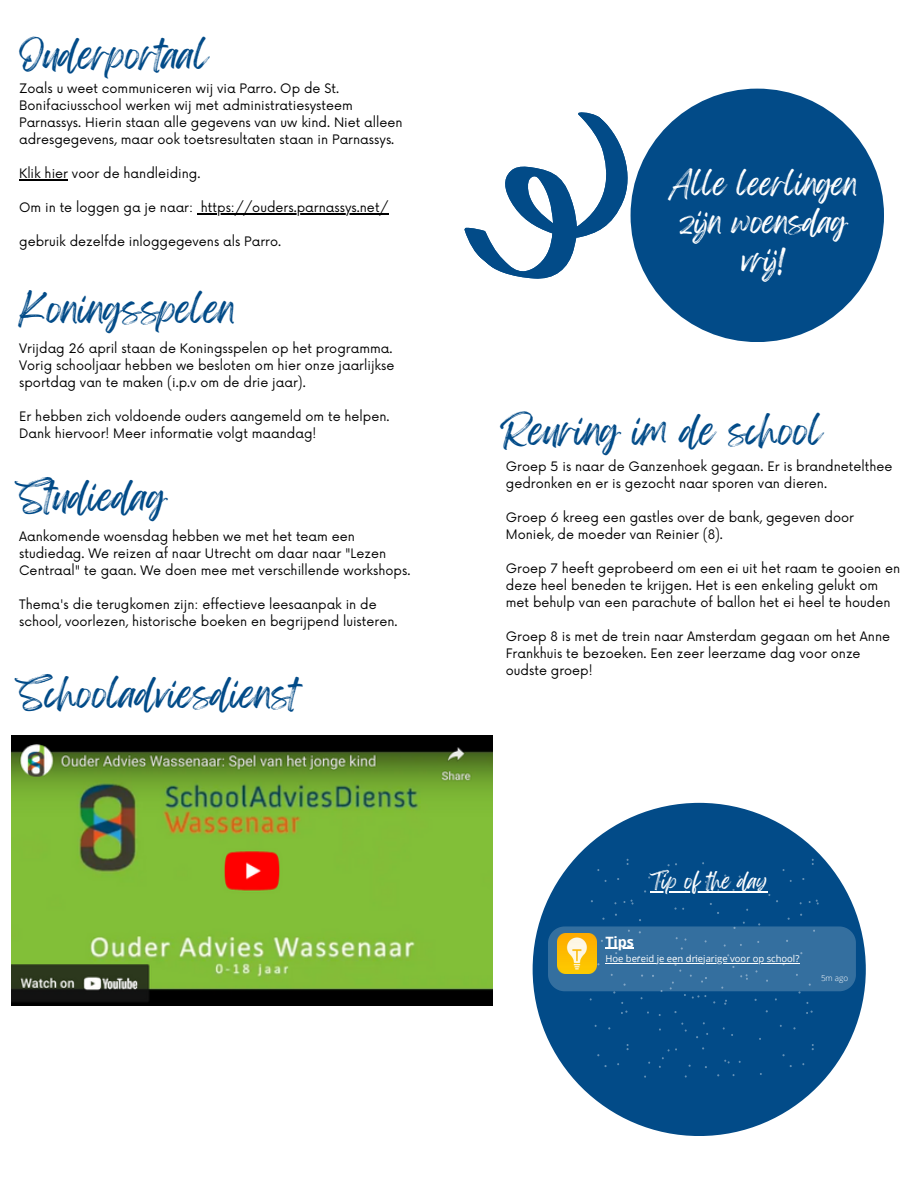
<style>
.page{position:relative;width:918px;height:1188px;background:#fff}
.page>*{position:absolute;margin:0;border:0;box-sizing:border-box;transform-origin:0 0}
.t1{font:33.9px "Feeling Passionate";color:#024b88}
.t2{font:27.75px/38.2px "Feeling Passionate";color:#fff;text-align:center}
.t3{font:18.9px "Feeling Passionate";color:#fff}
.t4{font:700 14.25px "Open Sans";color:#fff}
.t5{font:12.75px/17px "Now";color:#000}
.t6{font:9.45px "Open Sans";color:#fff}
.t7{font:300 8.1px "Open Sans";color:#fff}
</style>
<div class="page">
<div style="left:631px;top:89px;width:253px;height:253px;background:#024b88;border-radius:50%"></div>
<svg style="left:464px;top:112px;width:198px;height:187px"></svg>
<div style="left:533px;top:803px;width:333px;height:333px;background:#024b88;border-radius:50%"></div>
<svg style="left:681px;top:1023px;width:6px;height:9px"></svg>
<hr style="left:19px;top:179px;width:49px;height:1px;background:#000">
<hr style="left:201px;top:213px;width:187px;height:1px;background:#000">
<svg style="left:548px;top:859px;width:308px;height:157px"></svg>
<hr style="left:650px;top:891px;width:117px;height:1px;background:#fff">
<hr style="left:605px;top:963px;width:195px;height:1px;background:#fff">
<img style="left:12px;top:735px;width:481px;height:271px">
<h1 class="t1" style="left:19px;top:27px;width:191px">Ouderportaal</h1>
<p class="t5" style="left:19px;top:81px;width:385px">Zoals u weet communiceren wij via Parro. Op de St.<br>Bonifaciusschool werken wij met administratiesysteem Parnassys. Hierin staan alle gegevens van uw kind. Niet alleen adresgegevens, maar ook toetsresultaten staan in Parnassys.</p>
<p class="t5" style="left:19px;top:166px;width:183px">Klik hier voor de handleiding.</p>
<p class="t5" style="left:19px;top:200px;width:371px">Om in te loggen ga je naar: https://ouders.parnassys.net/</p>
<p class="t5" style="left:19px;top:234px;width:264px">gebruik dezelfde inloggegevens als Parro.</p>
<h1 class="t1" style="left:19px;top:281px;width:218px">Koningsspelen</h1>
<p class="t5" style="left:19px;top:340px;width:377px">Vrijdag 26 april staan de Koningsspelen op het programma.<br>Vorig schooljaar hebben we besloten om hier onze jaarlijkse sportdag van te maken (i.p.v om de drie jaar).</p>
<p class="t5" style="left:19px;top:408px;width:372px">Er hebben zich voldoende ouders aangemeld om te helpen.<br>Dank hiervoor! Meer informatie volgt maandag!</p>
<h1 class="t1" style="left:19px;top:470px;width:149px">Studiedag</h1>
<p class="t5" style="left:19px;top:529px;width:393px">Aankomende woensdag hebben we met het team een studiedag. We reizen af naar Utrecht om daar naar "Lezen<br>Centraal" te gaan. We doen mee met verschillende workshops.</p>
<p class="t5" style="left:19px;top:597px;width:380px">Thema's die terugkomen zijn: effectieve leesaanpak in de school, voorlezen, historische boeken en begrijpend luisteren.</p>
<h1 class="t1" style="left:19px;top:666px;width:281px">Schooladviesdienst</h1>
<h2 class="t2" style="left:669px;top:165px;width:190px">Alle leerlingen zijn woensdag vrij!</h2>
<h1 class="t1" style="left:501px;top:403px;width:324px">Reuring im de school</h1>
<p class="t5" style="left:506px;top:458px;width:388px">Groep 5 is naar de Ganzenhoek gegaan. Er is brandnetelthee gedronken en er is gezocht naar sporen van dieren.</p>
<p class="t5" style="left:506px;top:509px;width:350px">Groep 6 kreeg een gastles over de bank, gegeven door<br>Moniek, de moeder van Reinier (8).</p>
<p class="t5" style="left:506px;top:560px;width:396px">Groep 7 heeft geprobeerd om een ei uit het raam te gooien en deze heel beneden te krijgen. Het is een enkeling gelukt om met behulp van een parachute of ballon het ei heel te houden</p>
<p class="t5" style="left:506px;top:629px;width:386px">Groep 8 is met de trein naar Amsterdam gegaan om het Anne<br>Frankhuis te bezoeken. Een zeer leerzame dag voor onze oudste groep!</p>
<h3 class="t3" style="left:650px;top:866px;width:119px">Tip of the day</h3>
<p class="t4" style="left:605px;top:931px;width:30px">Tips</p>
<p class="t6" style="left:605px;top:952px;width:196px">Hoe bereid je een driejarige voor op school?</p>
<p class="t7" style="left:821px;top:973px;width:29px">5m ago</p>
</div>
